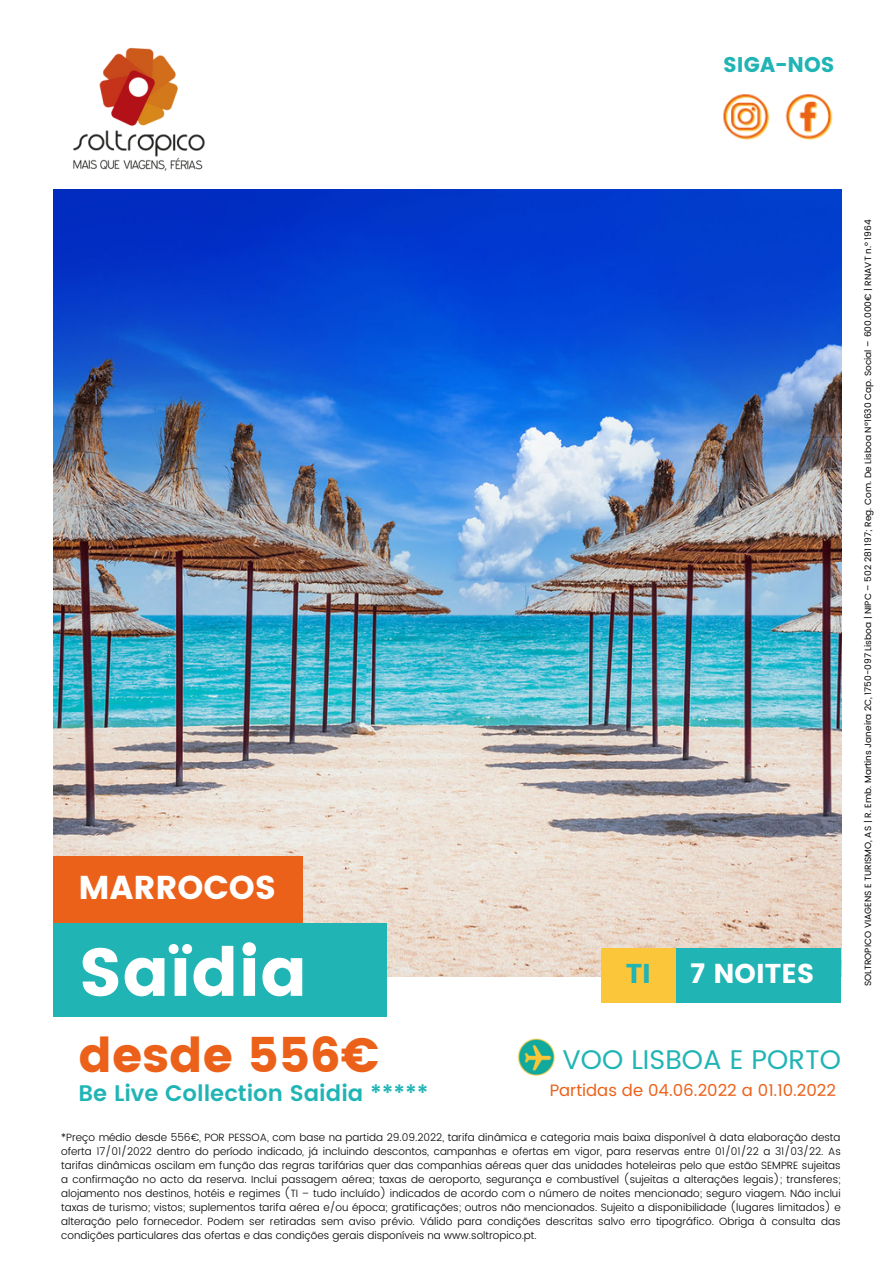
<style>
.page{position:relative;width:894px;height:1264px;background:#fff}
.page>*{position:absolute;margin:0;border:0;box-sizing:border-box;transform-origin:0 0}
.t1{font:67.5px "Poppins";color:#fff}
.t2{font:48px "Poppins";color:#eb6119}
.t3{font:33px "Poppins";color:#fff}
.t4{font:27.15px "Poppins";color:#fff}
.t5{font:27.15px "Poppins";color:#20b4b5}
.t6{font:27px "Poppins";color:#20b4b5}
.t7{font:600 22.5px "Poppins";color:#20b4b5}
.t8{font:21.3px "Poppins";color:#20b4b5}
.t9{font:16.5px "Poppins";color:#eb6119}
.t10{font:300 10.5px/14.1px "Poppins";color:#000;text-align:justify}
.t11{font:9px "Poppins";color:#000}
</style>
<div class="page">
<img style="left:53px;top:189px;width:787px;height:787px">
<div style="left:53px;top:922px;width:334px;height:94px;background:#20b4b5"></div>
<div style="left:53px;top:856px;width:249px;height:67px;background:#eb6119"></div>
<div style="left:675px;top:948px;width:165px;height:54px;background:#20b4b5"></div>
<div style="left:601px;top:948px;width:74px;height:54px;background:#fcc63b"></div>
<img style="left:73px;top:47px;width:132px;height:124px">
<img style="left:517px;top:1038px;width:38px;height:38px">
<img style="left:723px;top:94px;width:110px;height:46px">
<p class="t8" style="left:723px;top:52px;width:113px">SIGA-NOS</p>
<p class="t3" style="left:79px;top:868px;width:199px">MARROCOS</p>
<p class="t1" style="left:79px;top:933px;width:230px">Saïdia</p>
<p class="t2" style="left:79px;top:1026px;width:302px">desde 556€</p>
<p class="t7" style="left:79px;top:1080px;width:351px">Be Live Collection Saidia *****</p>
<p class="t5" style="left:625px;top:958px;width:27px">TI</p>
<p class="t4" style="left:689px;top:958px;width:126px">7 NOITES</p>
<p class="t6" style="left:562px;top:1043px;width:280px">VOO LISBOA E PORTO</p>
<p class="t9" style="left:549px;top:1080px;width:288px">Partidas de 04.06.2022 a 01.10.2022</p>
<p class="t10" style="left:61px;top:1129px;width:781px">*Preço médio desde 556€, POR PESSOA, com base na partida 29.09.2022, tarifa dinâmica e categoria mais baixa disponível à data elaboração desta oferta 17/01/2022 dentro do período indicado, já incluindo descontos, campanhas e ofertas em vigor, para reservas entre 01/01/22 a 31/03/22. As tarifas dinâmicas oscilam em função das regras tarifárias quer das companhias aéreas quer das unidades hoteleiras pelo que estão SEMPRE sujeitas a confirmação no acto da reserva. Inclui passagem aérea; taxas de aeroporto, segurança e combustível (sujeitas a alterações legais); transferes; alojamento nos destinos, hotéis e regimes (TI – tudo incluído) indicados de acordo com o número de noites mencionado; seguro viagem. Não inclui taxas de turismo; vistos; suplementos tarifa aérea e/ou época; gratificações; outros não mencionados. Sujeito a disponibilidade (lugares limitados) e alteração pelo fornecedor. Podem ser retiradas sem aviso prévio. Válido para condições descritas salvo erro tipográfico. Obriga à consulta das condições particulares das ofertas e das condições gerais disponíveis na www.soltropico.pt.</p>
<p class="t11" style="left:862px;top:986px;width:768px;rotate:-90deg">SOLTROPICO VIAGENS E TURISMO, AS | R. Emb. Martins Janeira 2C, 1750-097 Lisboa | NIPC – 502 281 197; Reg. Com. De Lisboa Nº1630 Cap. Social – 600.000€ | RNAVT n.º 1964</p>
</div>
